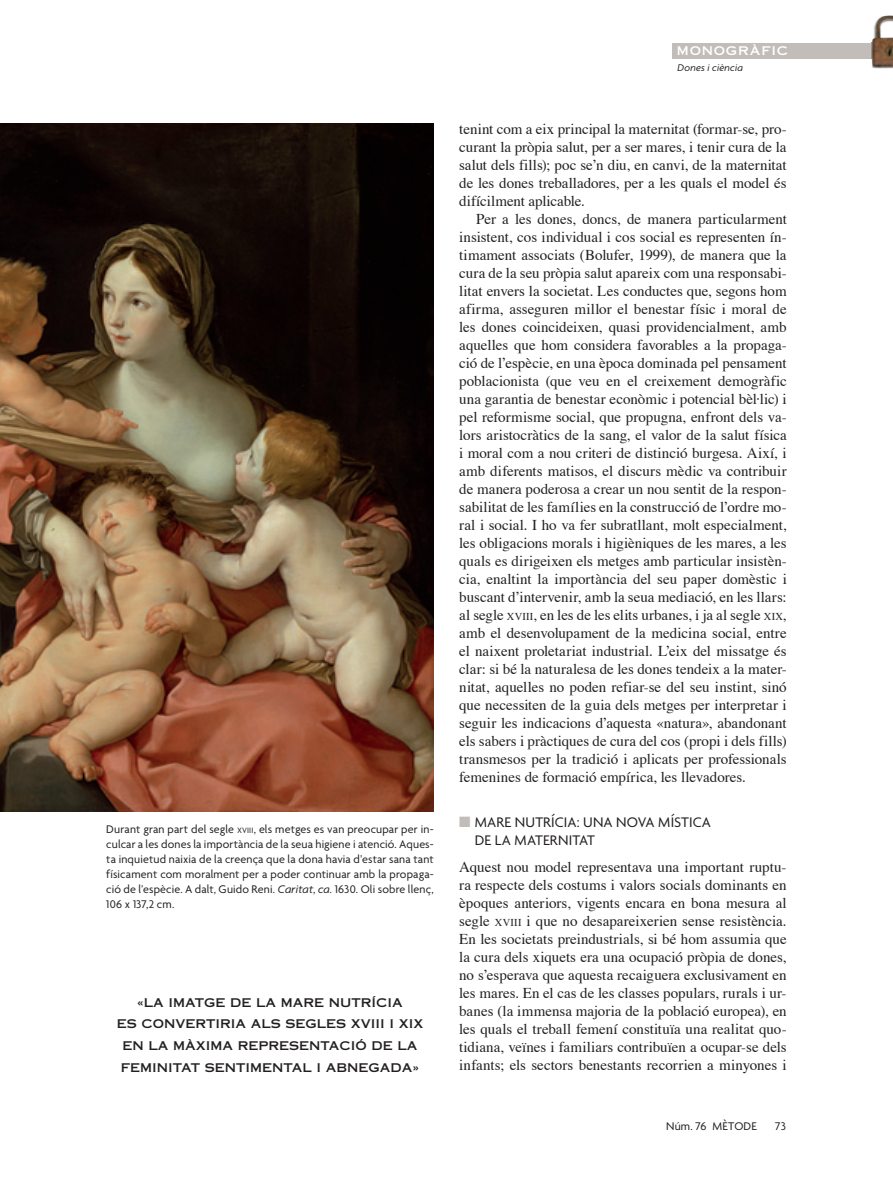
<style>
.page{position:relative;width:893px;height:1191px;background:#fff}
.page>*{position:absolute;margin:0;border:0;box-sizing:border-box;transform-origin:0 0}
.t1{font:15px/18px "Times";color:#231f20;text-align:justify}
.t2{font:15px/18px "Agenda";letter-spacing:.01em;color:#231f20}
.t3{font:12px/15px "Agenda";letter-spacing:.015em;color:#231f20;text-align:justify}
.t4{font:12px/21.8px "Copperplate Thirty One AB";color:#231f20;text-align:center}
.t5{font:12px "Copperplate Thirty One AB";letter-spacing:.06em;color:#fff}
.t6{font:italic 10.5px "Agenda";letter-spacing:.015em;color:#231f20}
.s1{font-size:8.4px}
.s2{font-style:italic}
.s3{font-size:10.5px}
.s4{color:#c2bdb9}
</style>
<div class="page">
<div style="left:673px;top:43px;width:220px;height:15px;background:#c2bdb9"></div>
<img style="left:872px;top:67px;width:21px;height:1px">
<img style="left:872px;top:16px;width:21px;height:51px">
<img style="left:0;top:123px;width:434px;height:688px">
<p class="t3" style="left:106px;top:822px;width:329px">Durant gran part del segle <span class="s1">XVIII</span>, els metges es van preocupar per in&shy;culcar a les dones la importància de la seua higiene i atenció. Aques&shy;ta inquietud naixia de la creença que la dona havia d’estar sana tant físicament com moralment per a poder continuar amb la propaga&shy;ció de l’espècie. A dalt, Guido Reni. <span class="s2">Caritat</span>, <span class="s2">ca.</span> 1630. Oli sobre llenç, 106 x 137,2 cm.</p>
<p class="t4" style="left:117px;top:991px;width:308px">«LA IMATGE DE LA MARE NUTRÍCIA<br>ES CONVERTIRIA ALS SEGLES XVIII I XIX EN LA MÀXIMA REPRESENTACIÓ DE LA FEMINITAT SENTIMENTAL I ABNEGADA»</p>
<p class="t5" style="left:677px;top:44px;width:113px">MONOGRÀFIC</p>
<p class="t6" style="left:677px;top:63px;width:67px">Dones i ciència</p>
<p class="t1" style="left:459px;top:121px;width:329px">tenint com a eix principal la maternitat (formar-se, pro&shy;curant la pròpia salut, per a ser mares, i tenir cura de la salut dels fills); poc se’n diu, en canvi, de la maternitat de les dones treballadores, per a les quals el model és difícilment aplicable.</p>
<p class="t1" style="left:459px;top:211px;width:329px;text-indent:17px">Per a les dones, doncs, de manera particularment insistent, cos individual i cos social es representen ín&shy;timament associats (Bolufer, 1999), de manera que la cura de la seu pròpia salut apareix com una responsabi&shy;litat envers la societat. Les conductes que, segons hom afirma, asseguren millor el benestar físic i moral de les dones coincideixen, quasi providencialment, amb aquelles que hom considera favorables a la propaga&shy;ció de l’espècie, en una època dominada pel pensament poblacionista (que veu en el creixement demogràfic una garantia de benestar econòmic i potencial bèl·lic) i pel reformisme social, que propugna, enfront dels va&shy;lors aristocràtics de la sang, el valor de la salut física i moral com a nou criteri de distinció burgesa. Així, i amb diferents matisos, el discurs mèdic va contribuir de manera poderosa a crear un nou sentit de la respon&shy;sabilitat de les famílies en la construcció de l’ordre mo&shy;ral i social. I ho va fer subratllant, molt especialment, les obligacions morals i higièniques de les mares, a les quals es dirigeixen els metges amb particular insistèn&shy;cia, enaltint la importància del seu paper domèstic i buscant d’intervenir, amb la seua mediació, en les llars: al segle <span class="s3">XVIII</span>, en les de les elits urbanes, i ja al segle <span class="s3">XIX</span>, amb el desenvolupament de la medicina social, entre el naixent proletariat industrial. L’eix del missatge és clar: si bé la naturalesa de les dones tendeix a la mater&shy;nitat, aquelles no poden refiar-se del seu instint, sinó que necessiten de la guia dels metges per interpretar i seguir les indicacions d’aquesta «natura», abandonant els sabers i pràctiques de cura del cos (propi i dels fills) transmesos per la tradició i aplicats per professionals femenines de formació empírica, les llevadores.</p>
<p class="t2" style="left:475px;top:814px;width:238px;text-indent:-16px"><span class="s4">■</span> MARE NUTRÍCIA: UNA NOVA MÍSTICA<br>DE LA MATERNITAT</p>
<p class="t1" style="left:459px;top:859px;width:329px">Aquest nou model representava una important ruptu&shy;ra respecte dels costums i valors socials dominants en èpoques anteriors, vigents encara en bona mesura al segle <span class="s3">XVIII</span> i que no desapareixerien sense resistència.<br>En les societats preindustrials, si bé hom assumia que la cura dels xiquets era una ocupació pròpia de dones, no s’esperava que aquesta recaiguera exclusivament en les mares. En el cas de les classes populars, rurals i ur&shy;banes (la immensa majoria de la població europea), en les quals el treball femení constituïa una realitat quo&shy;tidiana, veïnes i familiars contribuïen a ocupar-se dels infants; els sectors benestants recorrien a minyones i</p>
<p class="t3" style="left:666px;top:1119px;width:92px">Núm. 76 MÈTODE</p>
<p class="t3" style="left:775px;top:1119px;width:12px">73</p>
</div>
